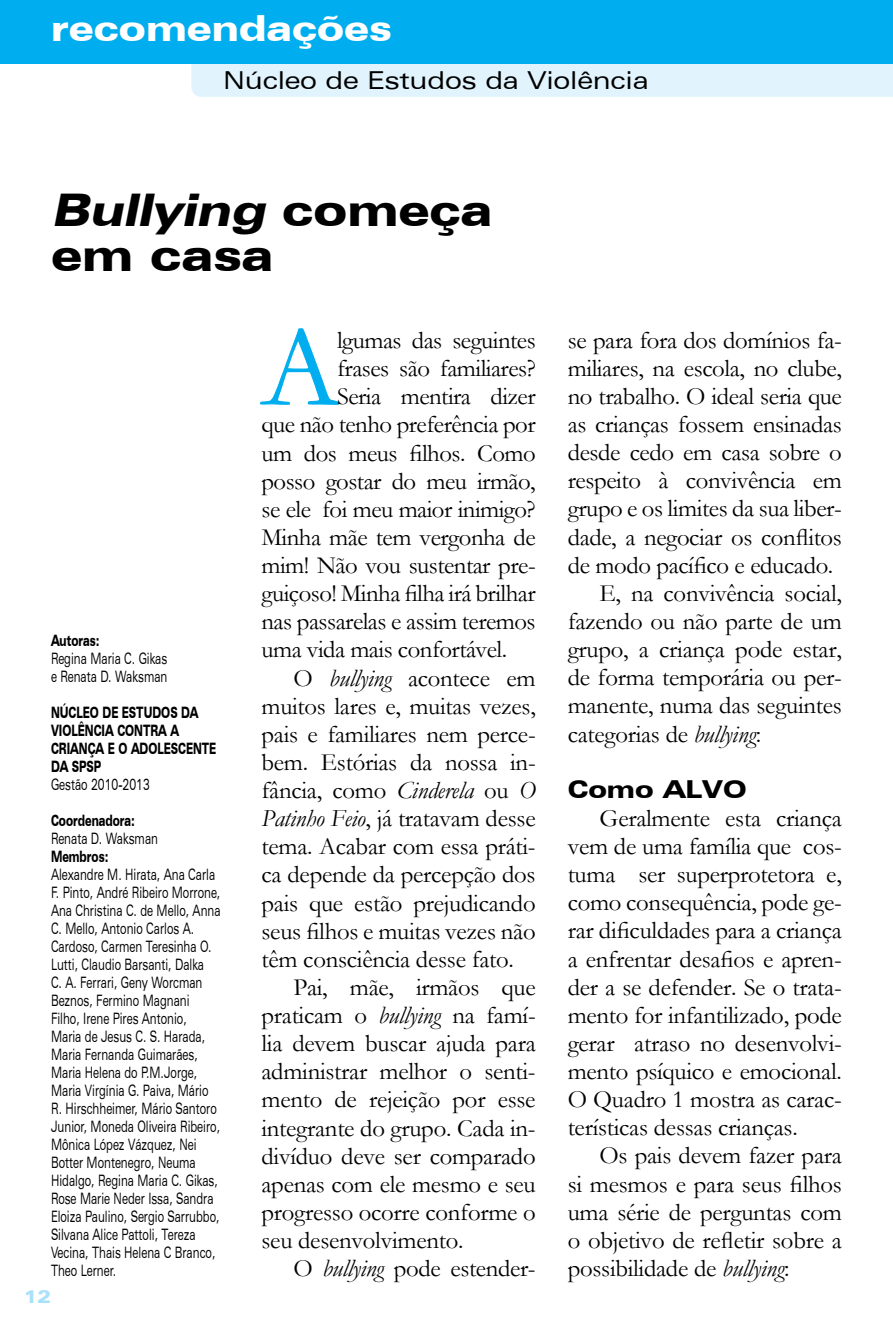
<style>
.page{position:relative;width:893px;height:1340px;background:#fff}
.page>*{position:absolute;margin:0;border:0;box-sizing:border-box;transform-origin:0 0}
.t1{font:114.98px "Garamond";color:#00aeef}
.t2{font:900 expanded 45px/45px "Zurich BT";color:#000}
.t3{font:900 expanded 36px "Zurich BT";color:#fff}
.t4{font:24.75px/28.1px "Garamond";letter-spacing:-.01em;color:#000;text-align:justify}
.t5{font:expanded 24.75px "Zurich BT";letter-spacing:-.01em;color:#000}
.t6{font:900 expanded 24.75px "Zurich BT";color:#000}
.t7{font:900 expanded 18px "Zurich BT";color:#aae1fa}
.t8{font:expanded 15.75px/18px "Zurich BT";color:#000;scale:.6 1}
.t9{font:900 expanded 15.75px/18px "Zurich BT";color:#000;scale:.6 1}
.s1{font-style:italic}
</style>
<div class="page">
<div style="left:191px;top:64px;width:702px;height:33px;background:#e1f4fd"></div>
<div style="left:0;top:0;width:893px;height:64px;background:#00aeef"></div>
<svg style="left:260px;top:328px;width:79px;height:77px"></svg>
<h3 class="t3" style="left:51px;top:7px;width:342px">recomendações</h3>
<p class="t5" style="left:223px;top:66px;width:427px">Núcleo de Estudos da Violência</p>
<h2 class="t2" style="left:51px;top:187px;width:443px"><span class="s1">Bullying</span> começa em casa</h2>
<p class="t9" style="left:51px;top:631px;width:82px">Autoras:</p>
<p class="t8" style="left:51px;top:649px;width:196px">Regina Maria C. Gikas e Renata D. Waksman</p>
<p class="t9" style="left:51px;top:703px;width:277px">NÚCLEO DE ESTUDOS DA<br>VIOLÊNCIA CONTRA A<br>CRIANÇA E O ADOLESCENTE<br>DA SPSP</p>
<p class="t8" style="left:51px;top:775px;width:166px">Gestão 2010-2013</p>
<p class="t9" style="left:51px;top:811px;width:141px">Coordenadora:</p>
<p class="t8" style="left:51px;top:829px;width:180px">Renata D. Waksman</p>
<p class="t9" style="left:51px;top:847px;width:97px">Membros:</p>
<p class="t8" style="left:51px;top:865px;width:284px">Alexandre M. Hirata, Ana Carla<br>F. Pinto, André Ribeiro Morrone,<br>Ana Christina C. de Mello, Anna<br>C. Mello, Antonio Carlos A.<br>Cardoso, Carmen Teresinha O.<br>Lutti, Claudio Barsanti, Dalka<br>C. A. Ferrari, Geny Worcman<br>Beznos, Fermino Magnani<br>Filho, Irene Pires Antonio,<br>Maria de Jesus C. S. Harada,<br>Maria Fernanda Guimarães,<br>Maria Helena do P.M.Jorge,<br>Maria Virgínia G. Paiva, Mário<br>R. Hirschheimer, Mário Santoro<br>Junior, Moneda Oliveira Ribeiro,<br>Mônica López Vázquez, Nei<br>Botter Montenegro, Neuma<br>Hidalgo, Regina Maria C. Gikas,<br>Rose Marie Neder Issa, Sandra<br>Eloiza Paulino, Sergio Sarrubbo,<br>Silvana Alice Pattoli, Tereza<br>Vecina, Thais Helena C Branco,<br>Theo Lerner.</p>
<p class="t7" style="left:24px;top:1285px;width:29px">12</p>
<h1 class="t1" style="left:261px;top:291px;width:79px">A</h1>
<p class="t4" style="left:337px;top:325px;width:200px">lgumas das seguintes</p>
<p class="t4" style="left:337px;top:353px;width:200px">frases são familiares?</p>
<p class="t4" style="left:337px;top:382px;width:200px">Seria mentira dizer</p>
<p class="t4" style="left:261px;top:410px;width:276px">que não tenho preferência por</p>
<p class="t4" style="left:261px;top:438px;width:276px">um dos meus filhos. Como</p>
<p class="t4" style="left:261px;top:466px;width:276px">posso gostar do meu irmão,</p>
<p class="t4" style="left:261px;top:494px;width:276px">se ele foi meu maior inimigo?</p>
<p class="t4" style="left:261px;top:522px;width:276px">Minha mãe tem vergonha de</p>
<p class="t4" style="left:261px;top:550px;width:276px">mim! Não vou sustentar pre-</p>
<p class="t4" style="left:261px;top:578px;width:276px">guiçoso! Minha filha irá brilhar</p>
<p class="t4" style="left:261px;top:607px;width:276px">nas passarelas e assim teremos</p>
<p class="t4" style="left:261px;top:635px;width:247px">uma vida mais confortável.</p>
<p class="t4" style="left:293px;top:663px;width:244px">O <span class="s1">bullying</span> acontece em</p>
<p class="t4" style="left:261px;top:691px;width:276px">muitos lares e, muitas vezes,</p>
<p class="t4" style="left:261px;top:719px;width:276px">pais e familiares nem perce-</p>
<p class="t4" style="left:261px;top:747px;width:276px">bem. Estórias da nossa in-</p>
<p class="t4" style="left:261px;top:775px;width:276px">fância, como <span class="s1">Cinderela</span> ou <span class="s1">O</span></p>
<p class="t4" style="left:261px;top:803px;width:276px"><span class="s1">Patinho Feio</span>, já tratavam desse</p>
<p class="t4" style="left:261px;top:831px;width:276px">tema. Acabar com essa práti-</p>
<p class="t4" style="left:261px;top:860px;width:276px">ca depende da percepção dos</p>
<p class="t4" style="left:261px;top:888px;width:276px">pais que estão prejudicando</p>
<p class="t4" style="left:261px;top:916px;width:276px">seus filhos e muitas vezes não</p>
<p class="t4" style="left:261px;top:944px;width:254px">têm consciência desse fato.</p>
<p class="t4" style="left:293px;top:972px;width:244px">Pai, mãe, irmãos que</p>
<p class="t4" style="left:261px;top:1000px;width:276px">praticam o <span class="s1">bullying</span> na famí-</p>
<p class="t4" style="left:261px;top:1028px;width:276px">lia devem buscar ajuda para</p>
<p class="t4" style="left:261px;top:1056px;width:276px">administrar melhor o senti-</p>
<p class="t4" style="left:261px;top:1085px;width:276px">mento de rejeição por esse</p>
<p class="t4" style="left:261px;top:1113px;width:276px">integrante do grupo. Cada in-</p>
<p class="t4" style="left:261px;top:1141px;width:276px">divíduo deve ser comparado</p>
<p class="t4" style="left:261px;top:1169px;width:276px">apenas com ele mesmo e seu</p>
<p class="t4" style="left:261px;top:1197px;width:276px">progresso ocorre conforme o</p>
<p class="t4" style="left:261px;top:1225px;width:203px">seu desenvolvimento.</p>
<p class="t4" style="left:293px;top:1253px;width:244px">O <span class="s1">bullying</span> pode estender-</p>
<p class="t4" style="left:568px;top:325px;width:276px">se para fora dos domínios fa-</p>
<p class="t4" style="left:568px;top:353px;width:276px">miliares, na escola, no clube,</p>
<p class="t4" style="left:568px;top:381px;width:276px">no trabalho. O ideal seria que</p>
<p class="t4" style="left:568px;top:409px;width:276px">as crianças fossem ensinadas</p>
<p class="t4" style="left:568px;top:438px;width:276px">desde cedo em casa sobre o</p>
<p class="t4" style="left:568px;top:466px;width:276px">respeito à convivência em</p>
<p class="t4" style="left:568px;top:494px;width:276px">grupo e os limites da sua liber-</p>
<p class="t4" style="left:568px;top:522px;width:276px">dade, a negociar os conflitos</p>
<p class="t4" style="left:568px;top:550px;width:267px">de modo pacífico e educado.</p>
<p class="t4" style="left:600px;top:578px;width:244px">E, na convivência social,</p>
<p class="t4" style="left:568px;top:606px;width:276px">fazendo ou não parte de um</p>
<p class="t4" style="left:568px;top:634px;width:276px">grupo, a criança pode estar,</p>
<p class="t4" style="left:568px;top:662px;width:276px">de forma temporária ou per-</p>
<p class="t4" style="left:568px;top:691px;width:276px">manente, numa das seguintes</p>
<p class="t4" style="left:568px;top:719px;width:195px">categorias de <span class="s1">bullying</span>:</p>
<p class="t6" style="left:568px;top:774px;width:180px">Como ALVO</p>
<p class="t4" style="left:568px;top:803px;width:276px;text-indent:32px">Geralmente esta criança vem de uma família que cos&shy;tuma ser superprotetora e, como consequência, pode ge&shy;rar dificuldades para a criança a enfrentar desafios e apren&shy;der a se defender. Se o trata&shy;mento for infantilizado, pode gerar atraso no desenvolvi&shy;mento psíquico e emocional.<br>O Quadro 1 mostra as carac&shy;terísticas dessas crianças.</p>
<p class="t4" style="left:568px;top:1140px;width:276px;text-indent:32px">Os pais devem fazer para si mesmos e para seus filhos uma série de perguntas com o objetivo de refletir sobre a possibilidade de <span class="s1">bullying</span>:</p>
</div>
